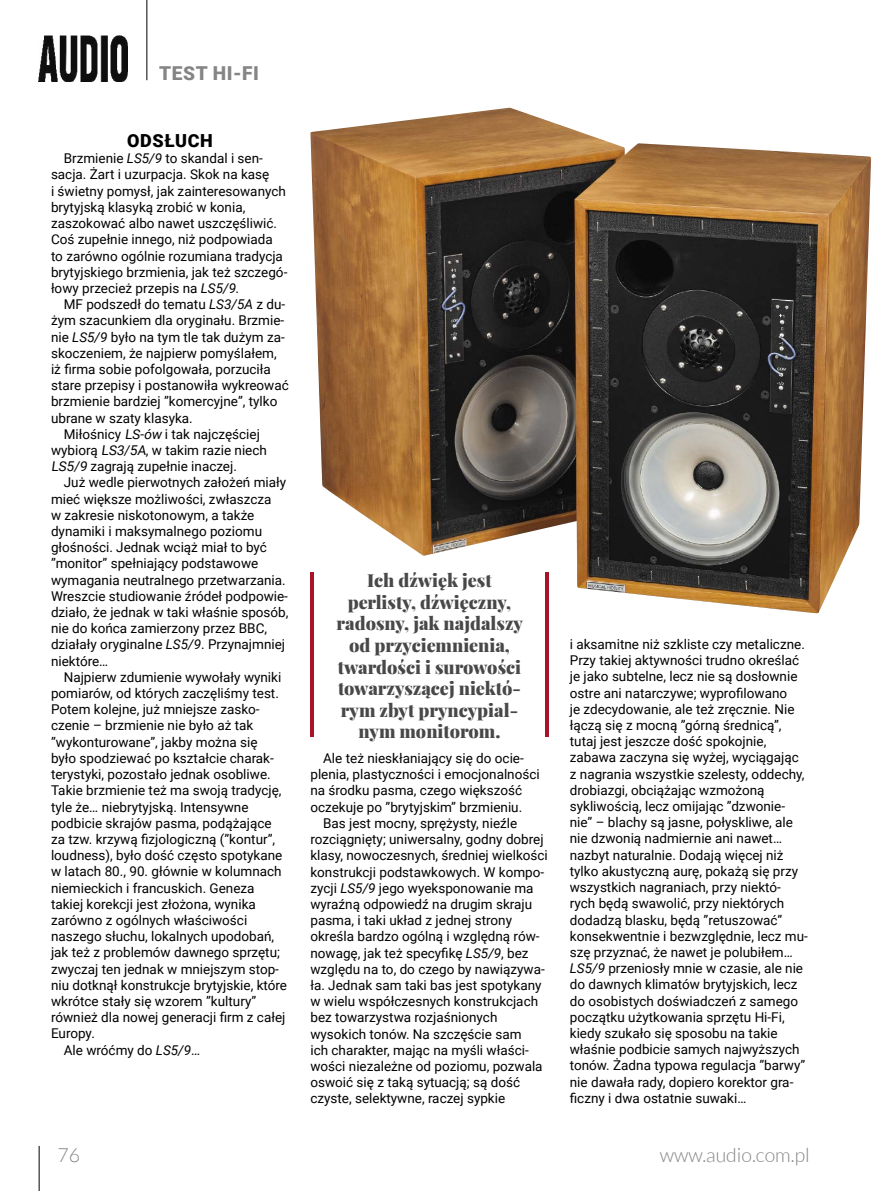
<style>
.page{position:relative;width:893px;height:1191px;background:#fff}
.page>*{position:absolute;margin:0;border:0;box-sizing:border-box;transform-origin:0 0}
.t1{font:300 19.5px "Lato";color:#858585}
.t2{font:900 19.2px "Roboto";letter-spacing:.035em;color:#858585}
.t3{font:900 18px/21.6px "Playfair Display";color:#484848;text-align:center}
.t4{font:900 18px "Roboto";letter-spacing:.035em;color:#000}
.t5{font:13.5px/16.2px "Roboto";color:#000}
.s1{font-style:italic}
</style>
<div class="page">
<hr style="left:39px;top:1145px;width:1px;height:46px;background:#000">
<hr style="left:147px;top:0;width:1px;height:80px;background:#000">
<img style="left:39px;top:35px;width:89px;height:46px">
<hr style="left:310px;top:572px;width:4px;height:164px;background:#a9132a">
<hr style="left:545px;top:572px;width:4px;height:164px;background:#a9132a">
<img style="left:310px;top:108px;width:561px;height:505px">
<h2 class="t2" style="left:159px;top:60px;width:101px">TEST HI-FI</h2>
<h3 class="t4" style="left:127px;top:128px;width:87px">ODSŁUCH</h3>
<p class="t5" style="left:51px;top:150px;width:238px;text-indent:13px">Brzmienie <span class="s1">LS5/9</span> to skandal i sen&shy;sacja. Żart i uzurpacja. Skok na kasę<br>i świetny pomysł, jak zainteresowanych brytyjską klasyką zrobić w konia, zaszokować albo nawet uszczęśliwić.<br>Coś zupełnie innego, niż podpowiada to zarówno ogólnie rozumiana tradycja brytyjskiego brzmienia, jak też szczegó&shy;łowy przecież przepis na <span class="s1">LS5/9.</span></p>
<p class="t5" style="left:64px;top:296px;width:223px">MF podszedł do tematu <span class="s1">LS3/5A</span> z du-</p>
<p class="t5" style="left:51px;top:312px;width:235px">żym szacunkiem dla oryginału. Brzmie-</p>
<p class="t5" style="left:51px;top:328px;width:235px">nie <span class="s1">LS5/9</span> było na tym tle tak dużym za-</p>
<p class="t5" style="left:51px;top:344px;width:227px">skoczeniem, że najpierw pomyślałem,</p>
<p class="t5" style="left:51px;top:360px;width:221px">iż firma sobie pofolgowała, porzuciła</p>
<p class="t5" style="left:51px;top:377px;width:239px">stare przepisy i postanowiła wykreować</p>
<p class="t5" style="left:51px;top:393px;width:228px">brzmienie bardziej ”komercyjne”, tylko</p>
<p class="t5" style="left:51px;top:409px;width:143px">ubrane w szaty klasyka.</p>
<p class="t5" style="left:64px;top:425px;width:198px">Miłośnicy LS-ów i tak najczęściej</p>
<p class="t5" style="left:51px;top:441px;width:217px">wybiorą LS3/5A, w takim razie niech</p>
<p class="t5" style="left:51px;top:458px;width:187px">LS5/9 zagrają zupełnie inaczej.</p>
<p class="t5" style="left:64px;top:474px;width:224px">Już wedle pierwotnych założeń miały</p>
<p class="t5" style="left:51px;top:490px;width:222px">mieć większe możliwości, zwłaszcza</p>
<p class="t5" style="left:51px;top:506px;width:205px">w zakresie niskotonowym, a także</p>
<p class="t5" style="left:51px;top:522px;width:213px">dynamiki i maksymalnego poziomu</p>
<p class="t5" style="left:51px;top:539px;width:217px">głośności. Jednak wciąż miał to być</p>
<p class="t5" style="left:51px;top:555px;width:209px">”monitor” spełniający podstawowe</p>
<p class="t5" style="left:51px;top:571px;width:236px">wymagania neutralnego przetwarzania.</p>
<p class="t5" style="left:51px;top:587px;width:238px">Wreszcie studiowanie źródeł podpowie-</p>
<p class="t5" style="left:51px;top:603px;width:239px">działo, że jednak w taki właśnie sposób,</p>
<p class="t5" style="left:51px;top:620px;width:218px">nie do końca zamierzony przez BBC,</p>
<p class="t5" style="left:51px;top:636px;width:236px">działały oryginalne <span class="s1">LS5/9</span>. Przynajmniej</p>
<p class="t5" style="left:51px;top:652px;width:59px">niektóre…</p>
<p class="t5" style="left:64px;top:668px;width:219px">Najpierw zdumienie wywołały wyniki</p>
<p class="t5" style="left:51px;top:684px;width:229px">pomiarów, od których zaczęliśmy test.</p>
<p class="t5" style="left:51px;top:701px;width:210px">Potem kolejne, już mniejsze zasko-</p>
<p class="t5" style="left:51px;top:717px;width:204px">czenie – brzmienie nie było aż tak</p>
<p class="t5" style="left:51px;top:733px;width:208px">”wykonturowane”, jakby można się</p>
<p class="t5" style="left:51px;top:749px;width:224px">było spodziewać po kształcie charak-</p>
<p class="t5" style="left:51px;top:765px;width:221px">terystyki, pozostało jednak osobliwe.</p>
<p class="t5" style="left:51px;top:782px;width:232px">Takie brzmienie też ma swoją tradycję,</p>
<p class="t5" style="left:51px;top:798px;width:199px">tyle że… niebrytyjską. Intensywne</p>
<p class="t5" style="left:51px;top:814px;width:222px">podbicie skrajów pasma, podążające</p>
<p class="t5" style="left:51px;top:830px;width:226px">za tzw. krzywą fizjologiczną (”kontur”,</p>
<p class="t5" style="left:51px;top:846px;width:233px">loudness), było dość często spotykane</p>
<p class="t5" style="left:51px;top:863px;width:232px">w latach 80., 90. głównie w kolumnach</p>
<p class="t5" style="left:51px;top:879px;width:205px">niemieckich i francuskich. Geneza</p>
<p class="t5" style="left:51px;top:895px;width:206px">takiej korekcji jest złożona, wynika</p>
<p class="t5" style="left:51px;top:911px;width:198px">zarówno z ogólnych właściwości</p>
<p class="t5" style="left:51px;top:927px;width:225px">naszego słuchu, lokalnych upodobań,</p>
<p class="t5" style="left:51px;top:944px;width:230px">jak też z problemów dawnego sprzętu;</p>
<p class="t5" style="left:51px;top:960px;width:229px">zwyczaj ten jednak w mniejszym stop-</p>
<p class="t5" style="left:51px;top:976px;width:238px">niu dotknął konstrukcje brytyjskie, które</p>
<p class="t5" style="left:51px;top:992px;width:207px">wkrótce stały się wzorem ”kultury”</p>
<p class="t5" style="left:51px;top:1008px;width:236px">również dla nowej generacji firm z całej</p>
<p class="t5" style="left:51px;top:1025px;width:45px">Europy.</p>
<p class="t5" style="left:64px;top:1041px;width:138px">Ale wróćmy do <span class="s1">LS5/9</span>…</p>
<h3 class="t3" style="left:336px;top:568px;width:188px">Ich dźwięk jest perlisty, dźwięczny, radosny, jak najdalszy od przyciemnienia, twardości i surowości towarzyszącej niektó&shy;rym zbyt pryncypial&shy;nym monitorom.</h3>
<p class="t5" style="left:323px;top:749px;width:202px">Ale też nieskłaniający się do ocie-</p>
<p class="t5" style="left:310px;top:766px;width:231px">plenia, plastyczności i emocjonalności</p>
<p class="t5" style="left:310px;top:782px;width:213px">na środku pasma, czego większość</p>
<p class="t5" style="left:310px;top:798px;width:213px">oczekuje po ”brytyjskim” brzmieniu.</p>
<p class="t5" style="left:323px;top:814px;width:196px">Bas jest mocny, sprężysty, nieźle</p>
<p class="t5" style="left:310px;top:830px;width:235px">rozciągnięty; uniwersalny, godny dobrej</p>
<p class="t5" style="left:310px;top:847px;width:239px">klasy, nowoczesnych, średniej wielkości</p>
<p class="t5" style="left:310px;top:863px;width:235px">konstrukcji podstawkowych. W kompo-</p>
<p class="t5" style="left:310px;top:879px;width:225px">zycji <span class="s1">LS5/9</span> jego wyeksponowanie ma</p>
<p class="t5" style="left:310px;top:895px;width:223px">wyraźną odpowiedź na drugim skraju</p>
<p class="t5" style="left:310px;top:911px;width:203px">pasma, i taki układ z jednej strony</p>
<p class="t5" style="left:310px;top:928px;width:231px">określa bardzo ogólną i względną rów-</p>
<p class="t5" style="left:310px;top:944px;width:220px">nowagę, jak też specyfikę <span class="s1">LS5/9</span>, bez</p>
<p class="t5" style="left:310px;top:960px;width:236px">względu na to, do czego by nawiązywa-</p>
<p class="t5" style="left:310px;top:976px;width:233px">ła. Jednak sam taki bas jest spotykany</p>
<p class="t5" style="left:310px;top:992px;width:229px">w wielu współczesnych konstrukcjach</p>
<p class="t5" style="left:310px;top:1009px;width:188px">bez towarzystwa rozjaśnionych</p>
<p class="t5" style="left:310px;top:1025px;width:213px">wysokich tonów. Na szczęście sam</p>
<p class="t5" style="left:310px;top:1041px;width:220px">ich charakter, mając na myśli właści-</p>
<p class="t5" style="left:310px;top:1057px;width:234px">wości niezależne od poziomu, pozwala</p>
<p class="t5" style="left:310px;top:1073px;width:211px">oswoić się z taką sytuacją; są dość</p>
<p class="t5" style="left:310px;top:1090px;width:196px">czyste, selektywne, raczej sypkie</p>
<p class="t5" style="left:570px;top:635px;width:240px">i aksamitne niż szkliste czy metaliczne.<br>Przy takiej aktywności trudno określać je jako subtelne, lecz nie są dosłownie ostre ani natarczywe; wyprofilowano<br>je zdecydowanie, ale też zręcznie. Nie łączą się z mocną ”górną średnicą”, tutaj jest jeszcze dość spokojnie, zabawa zaczyna się wyżej, wyciągając z nagrania wszystkie szelesty, oddechy, drobiazgi, obciążając wzmożoną sykliwością, lecz omijając ”dzwonie&shy;nie” – blachy są jasne, połyskliwe, ale nie dzwonią nadmiernie ani nawet… nazbyt naturalnie. Dodają więcej niż tylko akustyczną aurę, pokażą się przy wszystkich nagraniach, przy niektó&shy;rych będą swawolić, przy niektórych dodadzą blasku, będą ”retuszować” konsekwentnie i bezwzględnie, lecz mu&shy;szę przyznać, że nawet je polubiłem… <span class="s1">LS5/9</span> przeniosły mnie w czasie, ale nie do dawnych klimatów brytyjskich, lecz do osobistych doświadczeń z samego początku użytkowania sprzętu Hi-Fi, kiedy szukało się sposobu na takie właśnie podbicie samych najwyższych tonów. Żadna typowa regulacja ”barwy” nie dawała rady, dopiero korektor gra&shy;ficzny i dwa ostatnie suwaki…</p>
<h1 class="t1" style="left:57px;top:1144px;width:24px">76</h1>
<h1 class="t1" style="left:660px;top:1144px;width:151px">www.audio.com.pl</h1>
</div>
